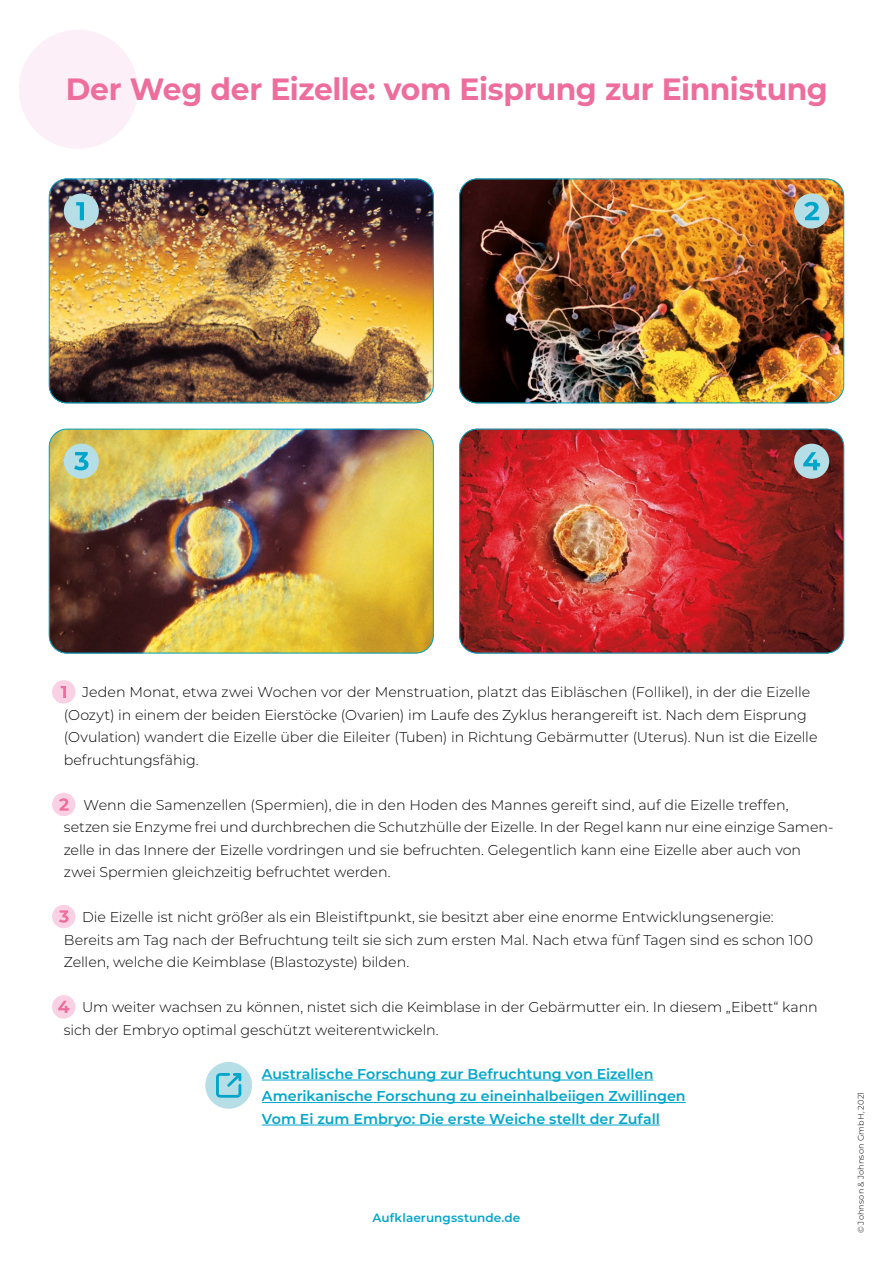
<style>
.page{position:relative;width:893px;height:1263px;background:#fff}
.page>*{position:absolute;margin:0;border:0;box-sizing:border-box;transform-origin:0 0}
.t1{font:700 30.75px "Montserrat";letter-spacing:-.015em;color:#ed6d9c}
.t2{font:300 14.25px/22.5px "Montserrat";letter-spacing:-.005em;color:#000}
.t3{font:600 14.25px/22.5px "Montserrat";color:#00a6ca}
.t4{font:600 12px "Montserrat";letter-spacing:.01em;color:#00a6ca}
.t5{font:300 8.25px "Montserrat";letter-spacing:.015em;color:#000}
</style>
<div class="page">
<div style="left:19px;top:30px;width:119px;height:119px;background:#fdeff7;border-radius:50%"></div>
<img style="left:49px;top:179px;width:385px;height:224px">
<div style="left:49px;top:179px;width:385px;height:224px;border:1px solid #00a6ca;border-radius:18px"></div>
<img style="left:459px;top:179px;width:385px;height:224px">
<div style="left:459px;top:179px;width:385px;height:224px;border:1px solid #00a6ca;border-radius:18px"></div>
<img style="left:459px;top:429px;width:385px;height:224px">
<div style="left:459px;top:429px;width:385px;height:224px;border:1px solid #00a6ca;border-radius:18px"></div>
<div style="left:64px;top:193px;width:35px;height:36px;background:#b5dee6;border-radius:50%"></div>
<svg style="left:76px;top:202px;width:8px;height:18px"></svg>
<div style="left:794px;top:193px;width:35px;height:36px;background:#b5dee6;border-radius:50%"></div>
<svg style="left:804px;top:202px;width:15px;height:18px"></svg>
<img style="left:49px;top:429px;width:385px;height:224px">
<div style="left:49px;top:429px;width:385px;height:224px;border:1px solid #00a6ca;border-radius:18px"></div>
<div style="left:794px;top:444px;width:35px;height:35px;background:#b5dee6;border-radius:50%"></div>
<svg style="left:803px;top:452px;width:17px;height:18px"></svg>
<div style="left:52px;top:680px;width:23px;height:23px;background:#f9d0e4;border-radius:50%"></div>
<svg style="left:61px;top:686px;width:5px;height:12px"></svg>
<div style="left:52px;top:793px;width:23px;height:23px;background:#f9d0e4;border-radius:50%"></div>
<svg style="left:59px;top:798px;width:10px;height:13px"></svg>
<div style="left:52px;top:905px;width:23px;height:23px;background:#f9d0e4;border-radius:50%"></div>
<svg style="left:59px;top:910px;width:10px;height:13px"></svg>
<div style="left:52px;top:995px;width:23px;height:23px;background:#f9d0e4;border-radius:50%"></div>
<svg style="left:58px;top:1001px;width:11px;height:12px"></svg>
<hr style="left:262px;top:1080px;width:391px;height:1px;background:#00a6ca">
<hr style="left:262px;top:1102px;width:424px;height:1px;background:#00a6ca">
<hr style="left:262px;top:1125px;width:398px;height:1px;background:#00a6ca">
<div style="left:205px;top:1062px;width:47px;height:47px;background:#b5dee6;border-radius:50%"></div>
<svg style="left:216px;top:1073px;width:25px;height:25px"></svg>
<div style="left:64px;top:444px;width:35px;height:35px;background:#b5dee6;border-radius:50%"></div>
<svg style="left:74px;top:452px;width:15px;height:18px"></svg>
<h1 class="t1" style="left:66px;top:67px;width:764px">Der Weg der Eizelle: vom Eisprung zur Einnistung</h1>
<p class="t2" style="left:64px;top:680px;width:755px;text-indent:18px">Jeden Monat, etwa zwei Wochen vor der Menstruation, platzt das Eibläschen (Follikel), in der die Eizelle (Oozyt) in einem der beiden Eierstöcke (Ovarien) im Laufe des Zyklus herangereift ist. Nach dem Eisprung (Ovulation) wandert die Eizelle über die Eileiter (Tuben) in Richtung Gebärmutter (Uterus). Nun ist die Eizelle befruchtungsfähig.</p>
<p class="t2" style="left:64px;top:793px;width:771px;text-indent:20px">Wenn die Samenzellen (Spermien), die in den Hoden des Mannes gereift sind, auf die Eizelle treffen, setzen sie Enzyme frei und durchbrechen die Schutzhülle der Eizelle. In der Regel kann nur eine einzige Samen&shy;zelle in das Innere der Eizelle vordringen und sie befruchten. Gelegentlich kann eine Eizelle aber auch von zwei Spermien gleichzeitig befruchtet werden.</p>
<p class="t2" style="left:64px;top:905px;width:751px;text-indent:18px">Die Eizelle ist nicht größer als ein Bleistiftpunkt, sie besitzt aber eine enorme Entwicklungsenergie:<br>Bereits am Tag nach der Befruchtung teilt sie sich zum ersten Mal. Nach etwa fünf Tagen sind es schon 100<br>Zellen, welche die Keimblase (Blastozyste) bilden.</p>
<p class="t2" style="left:64px;top:995px;width:755px;text-indent:18px">Um weiter wachsen zu können, nistet sich die Keimblase in der Gebärmutter ein. In diesem „Eibett“ kann sich der Embryo optimal geschützt weiterentwickeln.</p>
<p class="t3" style="left:262px;top:1062px;width:425px">Australische Forschung zur Befruchtung von Eizellen<br>Amerikanische Forschung zu eineinhalbeiigen Zwillingen<br>Vom Ei zum Embryo: Die erste Weiche stellt der Zufall</p>
<p class="t4" style="left:373px;top:1209px;width:149px">Aufklaerungsstunde.de</p>
<p class="t5" style="left:855px;top:1233px;width:143px;rotate:-90deg">© Johnson &amp; Johnson GmbH, 2021</p>
</div>
